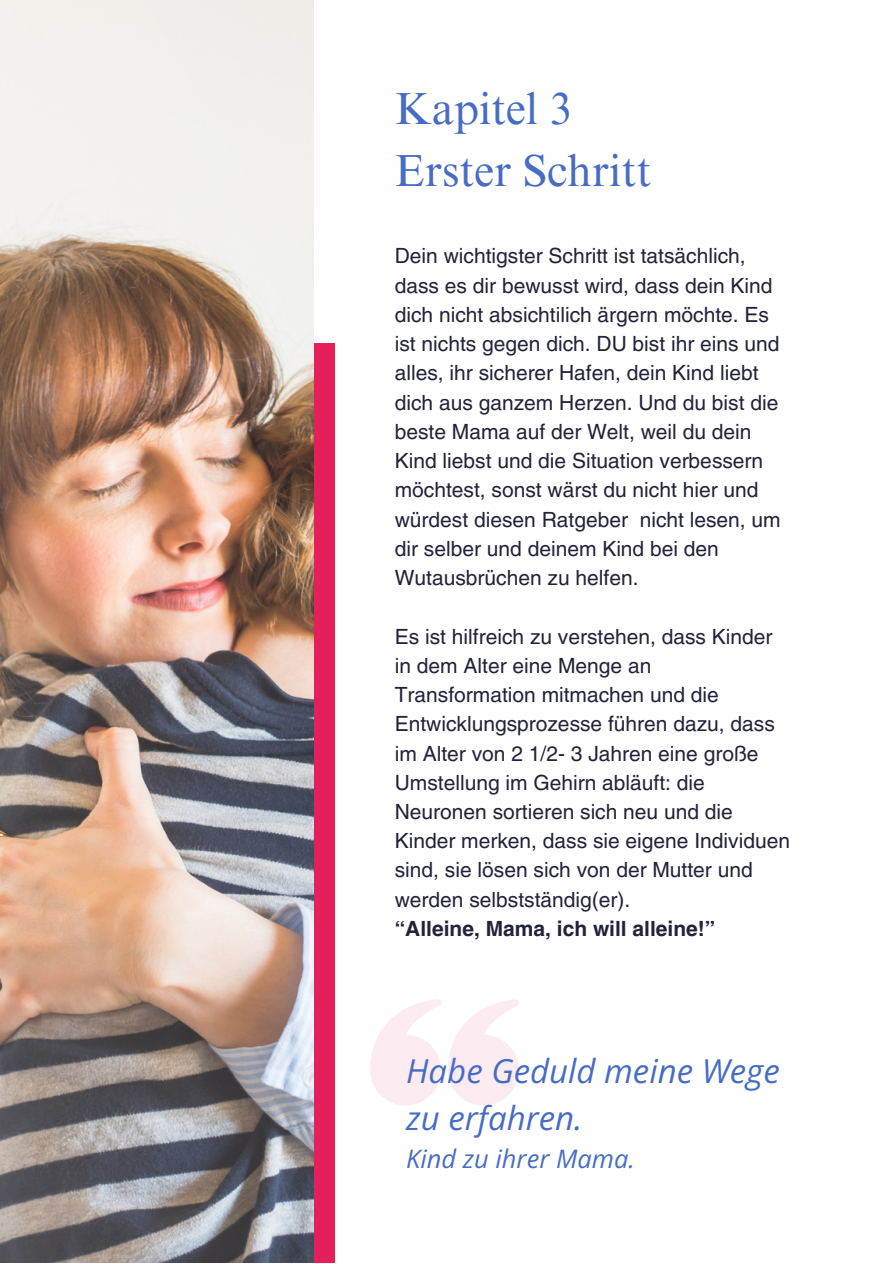
<style>
.page{position:relative;width:893px;height:1264px;background:#fff}
.page>*{position:absolute;margin:0;border:0;box-sizing:border-box;transform-origin:0 0}
.t1{font:45px "Times NRMT Pro";color:#476cc4}
.t2{font:italic 33px/46px "Open Sans";color:#476cc4}
.t3{font:italic 25.5px "Open Sans";color:#476cc4}
.t4{font:21px/29.2px "Helvetica LT Pro";color:#22223b}
.t5{font:700 21px "Helvetica LT Pro";color:#22223b}
</style>
<div class="page">
<div style="left:313px;top:343px;width:21px;height:919px;background:#e51f5b"></div>
<img style="left:0;top:0;width:313px;height:1262px">
<svg style="left:370px;top:999px;width:149px;height:106px"></svg>
<p class="t1" style="left:394px;top:92px;width:178px">Kapitel 3</p>
<p class="t1" style="left:394px;top:154px;width:258px">Erster Schritt</p>
<p class="t4" style="left:394px;top:243px;width:387px">Dein wichtigster Schritt ist tatsächlich, dass es dir bewusst wird, dass dein Kind dich nicht absichtilich ärgern möchte. Es ist nichts gegen dich. DU bist ihr eins und alles, ihr sicherer Hafen, dein Kind liebt dich aus ganzem Herzen. Und du bist die beste Mama auf der Welt, weil du dein Kind liebst und die Situation verbessern möchtest, sonst wärst du nicht hier und würdest diesen Ratgeber nicht lesen, um dir selber und deinem Kind bei den Wutausbrüchen zu helfen.</p>
<p class="t4" style="left:394px;top:623px;width:397px">Es ist hilfreich zu verstehen, dass Kinder in dem Alter eine Menge an Transformation mitmachen und die Entwicklungsprozesse führen dazu, dass im Alter von 2 1/2- 3 Jahren eine große Umstellung im Gehirn abläuft: die Neuronen sortieren sich neu und die Kinder merken, dass sie eigene Individuen sind, sie lösen sich von der Mutter und werden selbstständig(er).</p>
<p class="t5" style="left:394px;top:920px;width:322px">“Alleine, Mama, ich will alleine!”</p>
<p class="t2" style="left:406px;top:1047px;width:375px">Habe Geduld meine Wege zu erfahren.</p>
<p class="t3" style="left:406px;top:1140px;width:230px">Kind zu ihrer Mama.</p>
</div>
